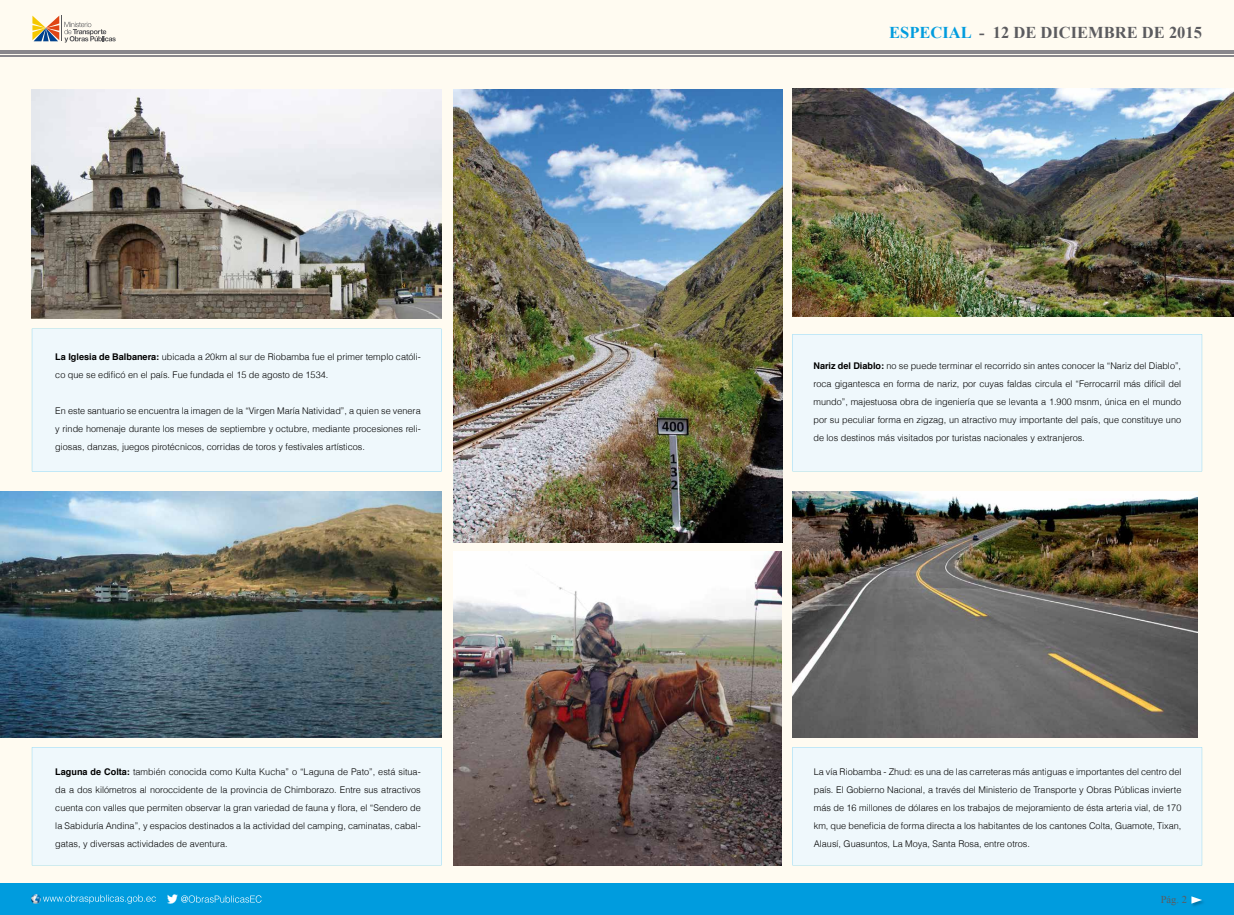
<style>
.page{position:relative;width:1234px;height:915px;background:#fff}
.page>*{position:absolute;margin:0;border:0;box-sizing:border-box;transform-origin:0 0}
.t1{font:700 16.5px "Times New Roman";color:#5b5b5f}
.t2{font:10.5px "Times New Roman";color:#5b5b5f}
.t3{font:300 9.15px/18px "Helvetica";color:#000;text-align:justify}
.s1{font-weight:700}
.s2{color:#009cde}
</style>
<div class="page">
<div style="left:0;top:0;width:1233px;height:914px;background:#fffbf1"></div>
<svg style="left:32px;top:16px;width:84px;height:27px"></svg>
<hr style="left:0;top:51px;width:1233px;height:3px;background:#89878c">
<hr style="left:0;top:56px;width:1233px;height:1px;background:#89878c">
<div style="left:0;top:882px;width:1233px;height:32px;background:#009cde"></div>
<svg style="left:32px;top:894px;width:124px;height:9px"></svg>
<svg style="left:167px;top:894px;width:94px;height:9px"></svg>
<div style="left:32px;top:328px;width:409px;height:143px;background:#eff8fc"></div>
<div style="left:792px;top:334px;width:409px;height:137px;background:#eff8fc"></div>
<div style="left:792px;top:747px;width:409px;height:118px;background:#eff8fc"></div>
<div style="left:32px;top:747px;width:409px;height:118px;background:#eff8fc"></div>
<img style="left:1191px;top:899px;width:13px;height:7px">
<svg style="left:1191px;top:896px;width:10px;height:7px"></svg>
<img style="left:32px;top:89px;width:409px;height:229px">
<img style="left:0;top:491px;width:441px;height:246px">
<img style="left:792px;top:491px;width:405px;height:246px">
<img style="left:453px;top:551px;width:328px;height:313px">
<img style="left:792px;top:89px;width:441px;height:227px">
<img style="left:453px;top:89px;width:329px;height:453px">
<p class="t3" style="left:55px;top:347px;width:367px"><span class="s1">La Iglesia de Balbanera:</span> ubicada a 20km al sur de Riobamba fue el primer templo católi&shy;co que se edificó en el país. Fue fundada el 15 de agosto de 1534.</p>
<p class="t3" style="left:55px;top:401px;width:367px">En este santuario se encuentra la imagen de la “Virgen María Natividad”, a quien se venera y rinde homenaje durante los meses de septiembre y octubre, mediante procesiones reli&shy;giosas, danzas, juegos pirotécnicos, corridas de toros y festivales artísticos.</p>
<p class="t3" style="left:55px;top:761px;width:367px"><span class="s1">Laguna de Colta:</span> también conocida como Kulta Kucha” o “Laguna de Pato”, está situa&shy;da a dos kilómetros al noroccidente de la provincia de Chimborazo. Entre sus atractivos cuenta con valles que permiten observar la gran variedad de fauna y flora, el “Sendero de la Sabiduría Andina”, y espacios destinados a la actividad del camping, caminatas, cabal&shy;gatas, y diversas actividades de aventura.</p>
<h1 class="t1" style="left:889px;top:21px;width:314px"><span class="s2">ESPECIAL</span> - 12 DE DICIEMBRE DE 2015</h1>
<p class="t3" style="left:813px;top:356px;width:369px"><span class="s1">Nariz del Diablo:</span> no se puede terminar el recorrido sin antes conocer la “Nariz del Diablo”, roca gigantesca en forma de nariz, por cuyas faldas circula el “Ferrocarril más difícil del mundo”, majestuosa obra de ingeniería que se levanta a 1.900 msnm, única en el mundo por su peculiar forma en zigzag, un atractivo muy importante del país, que constituye uno de los destinos más visitados por turistas nacionales y extranjeros.</p>
<p class="t3" style="left:813px;top:761px;width:369px">La vía Riobamba - Zhud: es una de las carreteras más antiguas e importantes del centro del país. El Gobierno Nacional, a través del Ministerio de Transporte y Obras Públicas invierte más de 16 millones de dólares en los trabajos de mejoramiento de ésta arteria vial, de 170 km, que beneficia de forma directa a los habitantes de los cantones Colta, Guamote, Tixan, Alausí, Guasuntos, La Moya, Santa Rosa, entre otros.</p>
<p class="t2" style="left:1160px;top:892px;width:28px">Pág. 2</p>
</div>
